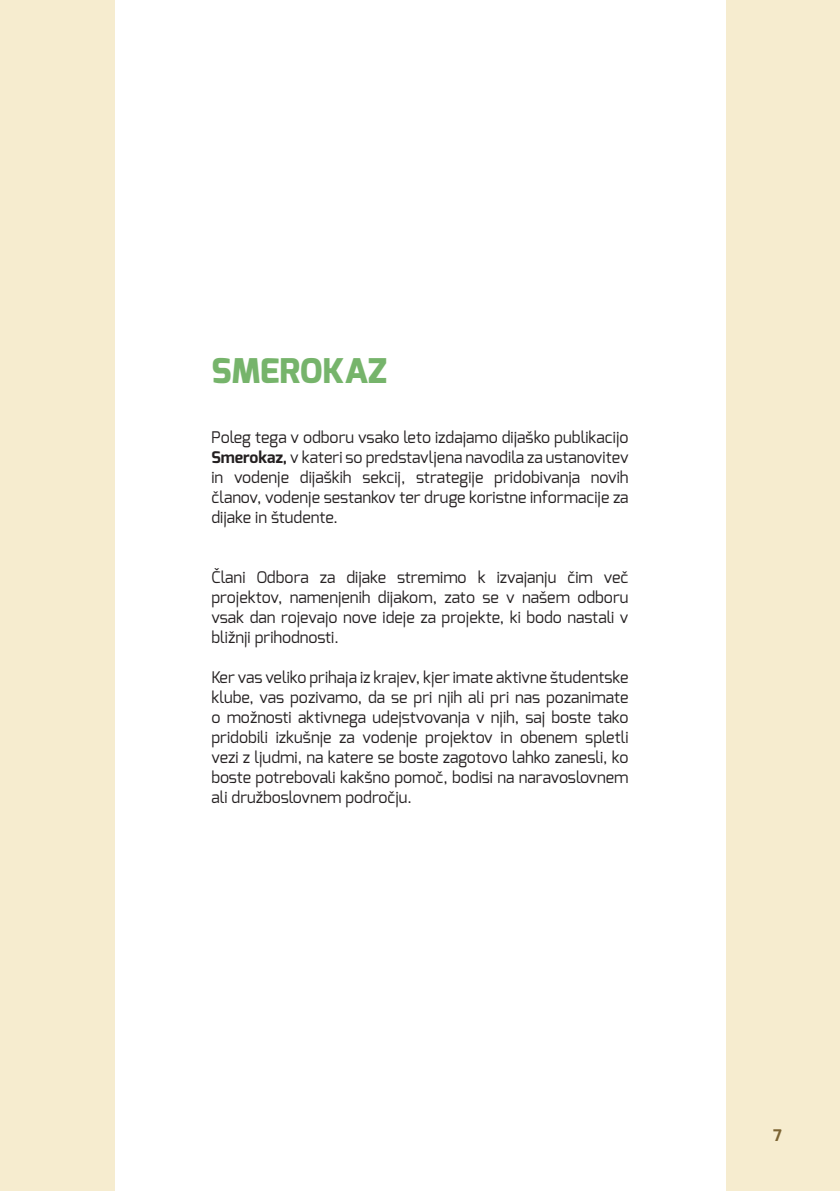
<style>
.page{position:relative;width:840px;height:1191px;background:#fff}
.page>*{position:absolute;margin:0;border:0;box-sizing:border-box;transform-origin:0 0}
.t1{font:800 34px "Exo";color:#76b46b}
.t2{font:16px/20px "Exo";color:#231f20;text-align:justify}
.t3{font:700 16px "Exo";color:#7c6433}
.s1{font-weight:700}
</style>
<div class="page">
<div style="left:0;top:0;width:839px;height:1191px;background:#f6eccf"></div>
<div style="left:115px;top:0;width:609px;height:1191px;background:#fff"></div>
<h1 class="t1" style="left:211px;top:351px;width:177px">SMEROKAZ</h1>
<p class="t2" style="left:211px;top:428px;width:418px">Poleg tega v odboru vsako leto izdajamo dijaško publikacijo <span class="s1">Smerokaz,</span> v kateri so predstavljena navodila za ustanovitev in vodenje dijaških sekcij, strategije pridobivanja novih članov, vodenje sestankov ter druge koristne informacije za dijake in študente.</p>
<p class="t2" style="left:211px;top:568px;width:418px">Člani Odbora za dijake stremimo k izvajanju čim več projektov, namenjenih dijakom, zato se v našem odboru vsak dan rojevajo nove ideje za projekte, ki bodo nastali v bližnji prihodnosti.</p>
<p class="t2" style="left:211px;top:668px;width:418px">Ker vas veliko prihaja iz krajev, kjer imate aktivne študentske klube, vas pozivamo, da se pri njih ali pri nas pozanimate o možnosti aktivnega udejstvovanja v njih, saj boste tako pridobili izkušnje za vodenje projektov in obenem spletli vezi z ljudmi, na katere se boste zagotovo lahko zanesli, ko boste potrebovali kakšno pomoč, bodisi na naravoslovnem ali družboslovnem področju.</p>
<p class="t3" style="left:772px;top:1126px;width:10px">7</p>
</div>
